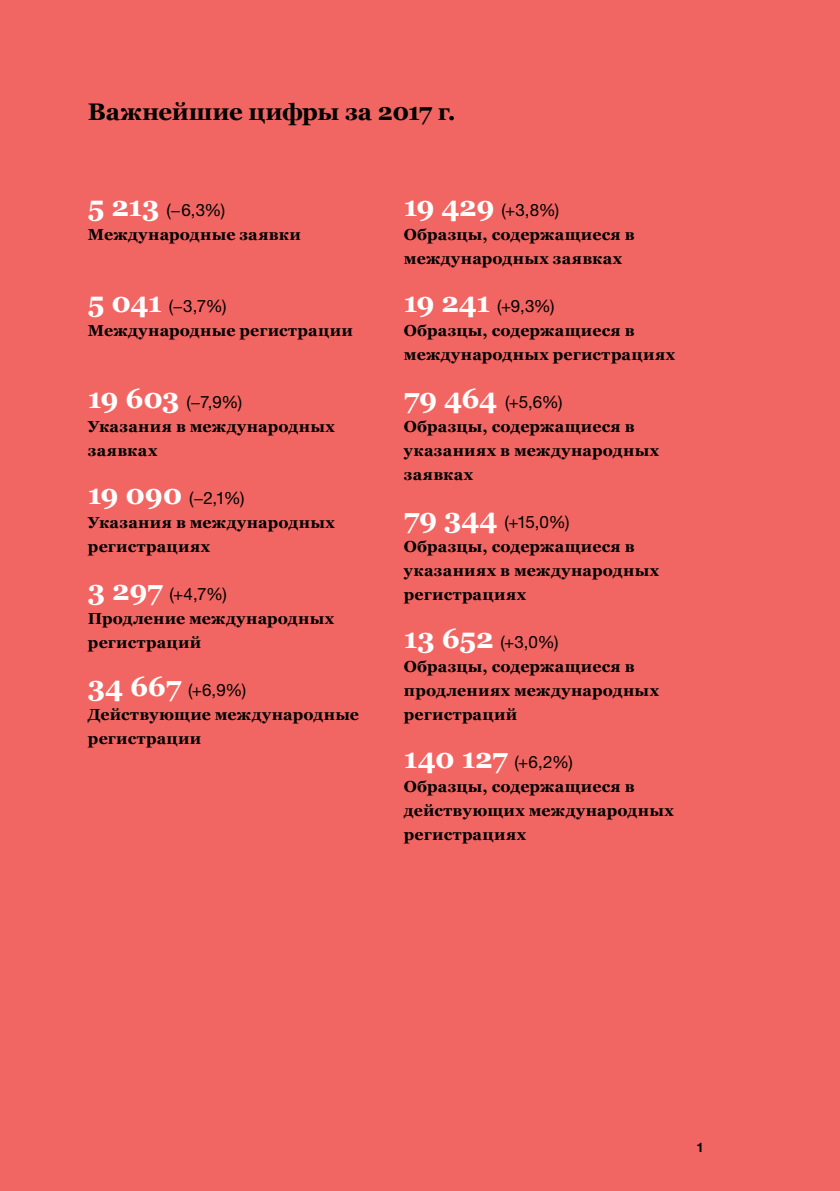
<style>
.page{position:relative;width:840px;height:1191px;background:#fff}
.page>*{position:absolute;margin:0;border:0;box-sizing:border-box;transform-origin:0 0}
.t1{font:700 24px "Georgia";letter-spacing:-.02em;color:#000}
.t2{font:17px "Helvetica Neue LT Std";color:#000}
.t3{font:700 16px/24px "Georgia";letter-spacing:.015em;color:#000}
.t4{font:700 13px "Helvetica Neue LT Std";color:#000}
.s1{font-family:"Georgia";font-weight:700;font-size:28px;color:#fff}
</style>
<div class="page">
<div style="left:0;top:0;width:839px;height:1191px;background:#f16662"></div>
<h1 class="t1" style="left:88px;top:94px;width:369px">Важнейшие цифры за 2017 г.</h1>
<p class="t2" style="left:88px;top:200px;width:139px"><span class="s1">5 213</span> (−6,3%)</p>
<p class="t3" style="left:88px;top:222px;width:214px">Международные заявки</p>
<p class="t2" style="left:88px;top:296px;width:140px"><span class="s1">5 041</span> (−3,7%)</p>
<p class="t3" style="left:88px;top:318px;width:266px">Международные регистрации</p>
<p class="t2" style="left:88px;top:392px;width:156px"><span class="s1">19 603</span> (−7,9%)</p>
<p class="t3" style="left:88px;top:414px;width:248px">Указания в международных заявках</p>
<p class="t2" style="left:88px;top:488px;width:158px"><span class="s1">19 090</span> (−2,1%)</p>
<p class="t3" style="left:88px;top:510px;width:248px">Указания в международных регистрациях</p>
<p class="t2" style="left:88px;top:584px;width:140px"><span class="s1">3 297</span> (+4,7%)</p>
<p class="t3" style="left:88px;top:606px;width:248px">Продление международных регистраций</p>
<p class="t2" style="left:88px;top:680px;width:159px"><span class="s1">34 667</span> (+6,9%)</p>
<p class="t3" style="left:88px;top:702px;width:272px">Действующие международные регистрации</p>
<p class="t2" style="left:403px;top:200px;width:157px"><span class="s1">19 429</span> (+3,8%)</p>
<p class="t3" style="left:403px;top:222px;width:232px">Образцы, содержащиеся в международных заявках</p>
<p class="t2" style="left:403px;top:296px;width:152px"><span class="s1">19 241</span> (+9,3%)</p>
<p class="t3" style="left:403px;top:318px;width:273px">Образцы, содержащиеся в международных регистрациях</p>
<p class="t2" style="left:403px;top:392px;width:160px"><span class="s1">79 464</span> (+5,6%)</p>
<p class="t3" style="left:403px;top:414px;width:256px">Образцы, содержащиеся в указаниях в международных заявках</p>
<p class="t2" style="left:403px;top:512px;width:167px"><span class="s1">79 344</span> (+15,0%)</p>
<p class="t3" style="left:403px;top:534px;width:256px">Образцы, содержащиеся в указаниях в международных регистрациях</p>
<p class="t2" style="left:403px;top:632px;width:156px"><span class="s1">13 652</span> (+3,0%)</p>
<p class="t3" style="left:403px;top:654px;width:256px">Образцы, содержащиеся в продлениях международных регистраций</p>
<p class="t2" style="left:403px;top:752px;width:170px"><span class="s1">140 127</span> (+6,2%)</p>
<p class="t3" style="left:403px;top:774px;width:271px">Образцы, содержащиеся в действующих международных регистрациях</p>
<p class="t4" style="left:696px;top:1139px;width:9px">1</p>
</div>
